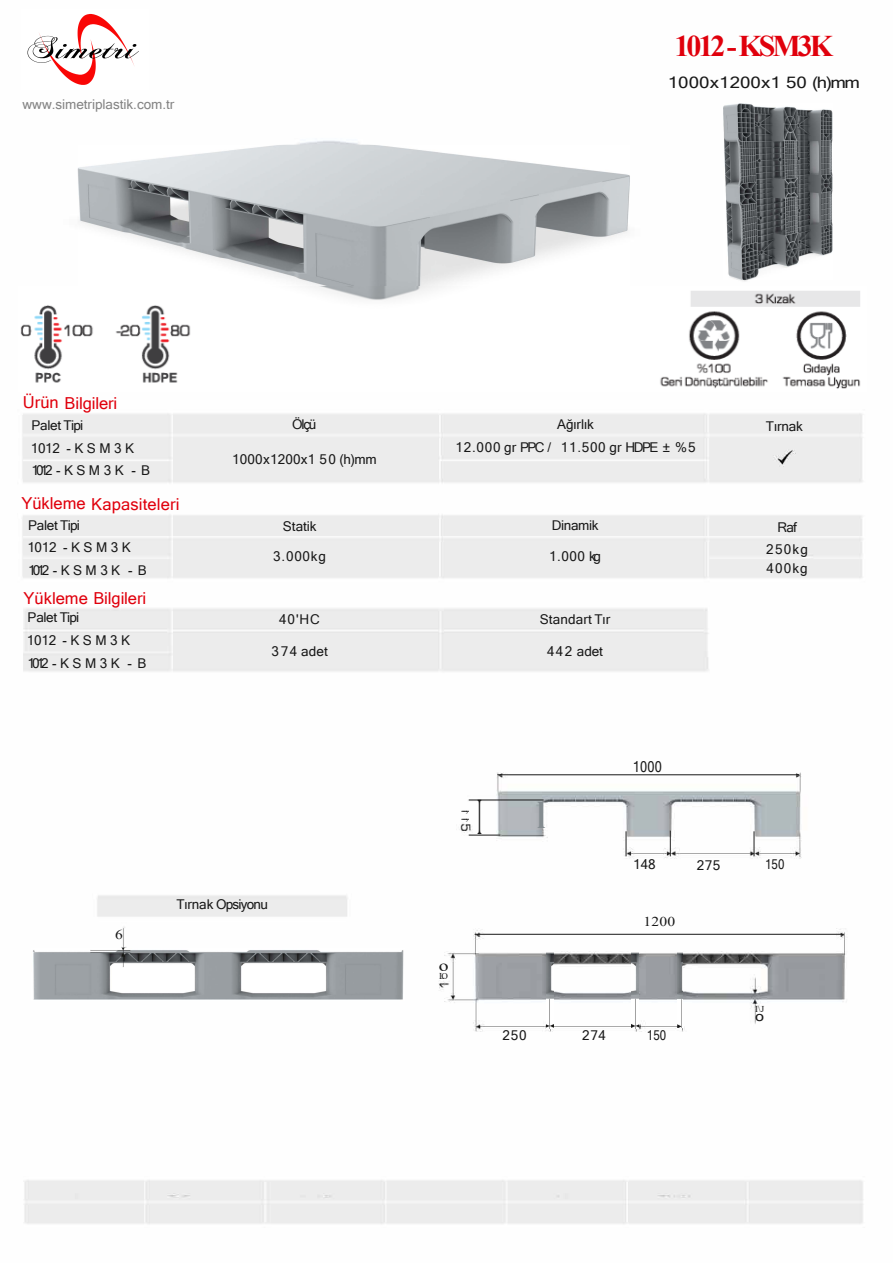
<style>
.page{position:relative;width:893px;height:1263px;background:#fff}
.page>*{position:absolute;margin:0;border:0;box-sizing:border-box;transform-origin:0 0}
.t1{font:51px "Times New Roman";color:#181818;scale:.25 1}
.t2{font:700 39px "Times New Roman";color:#848c90;scale:.76 1}
.t3{font:700 30px "Times New Roman";letter-spacing:-.1em;color:#e0000c}
.t4{font:16.5px "Microsoft Sans Serif";color:#e0000c}
.t5{font:16.5px "Times New Roman";color:#181818;scale:1.19 1}
.t6{font:15.75px "Microsoft Sans Serif";letter-spacing:.01em;color:#181818;scale:1.18 1}
.t7{font:15px "Microsoft Sans Serif";color:#181818;scale:.85 1}
.t8{font:13.5px/22.6px "Microsoft Sans Serif";letter-spacing:-.005em;color:#181818}
.t9{font:13.5px/22.6px "Microsoft Sans Serif";letter-spacing:-.025em;color:#181818}
.t10{font:13.5px "Microsoft Sans Serif";letter-spacing:.015em;color:#181818}
.t11{font:13.5px "Microsoft Sans Serif";letter-spacing:-.005em;color:#848484}
.t12{font:13.5px "Microsoft Sans Serif";letter-spacing:-.055em;color:#181818}
.t13{font:13.5px/21.9px "Microsoft Sans Serif";letter-spacing:.09em;color:#181818;text-align:center}
.t14{font:13.5px "Microsoft Sans Serif";letter-spacing:-.005em;color:#181818;scale:.85 1}
.t15{font:13.5px "Times New Roman";color:#181818;scale:1.15 1}
.t16{font:13.5px "Microsoft Sans Serif";letter-spacing:-.005em;color:#181818;scale:1.19 1}
.t17{font:12px "Times New Roman";color:#181818}
.t18{font:9px "Times New Roman";color:#181818}
</style>
<div class="page">
<img style="left:22px;top:112px;width:841px;height:1112px">
<img style="left:22px;top:145px;width:608px;height:142px">
<img style="left:723px;top:103px;width:109px;height:177px">
<img style="left:31px;top:949px;width:374px;height:51px">
<img style="left:546px;top:950px;width:8px;height:79px">
<img style="left:631px;top:950px;width:8px;height:79px">
<img style="left:677px;top:950px;width:6px;height:77px">
<hr style="left:475px;top:934px;width:369px;height:1px;background:#181818">
<hr style="left:497px;top:774px;width:302px;height:1px;background:#181818">
<hr style="left:469px;top:800px;width:75px;height:1px;background:#181818">
<hr style="left:469px;top:835px;width:31px;height:1px;background:#181818">
<svg style="left:626px;top:831px;width:1px;height:25px"></svg>
<svg style="left:670px;top:831px;width:1px;height:25px"></svg>
<svg style="left:754px;top:831px;width:1px;height:25px"></svg>
<img style="left:27px;top:13px;width:112px;height:72px">
<img style="left:20px;top:287px;width:843px;height:104px">
<p class="t11" style="left:23px;top:96px;width:153px">www.simetriplastik.com.tr</p>
<h3 class="t3" style="left:674px;top:24px;width:160px">1012 -KSM3K</h3>
<p class="t6" style="left:668px;top:73px;width:164px">1000x1200x1 50 (h)mm</p>
<p class="t4" style="left:23px;top:392px;width:96px">Ürün Bilgileri</p>
<p class="t9" style="left:31px;top:414px;width:121px">Palet Tipi<br>1012 - K S M 3 K<br>1012 - K S M 3 K - B</p>
<p class="t8" style="left:292px;top:413px;width:26px">Ölçü</p>
<p class="t10" style="left:232px;top:450px;width:146px">1000x1200x1 50 (h)mm</p>
<p class="t4" style="left:21px;top:493px;width:160px">Yükleme Kapasiteleri</p>
<p class="t8" style="left:27px;top:513px;width:121px">Palet Tipi<br>1012 -KSM3K<br>1012-KSM3K - B</p>
<p class="t9" style="left:27px;top:606px;width:121px">Palet Tipi<br>1012 - K S M 3 K<br>1012 - K S M 3 K - B</p>
<p class="t4" style="left:24px;top:587px;width:124px">Yükleme Bilgileri</p>
<p class="t8" style="left:283px;top:514px;width:35px">Statik</p>
<p class="t8" style="left:273px;top:544px;width:54px">3.000kg</p>
<p class="t8" style="left:279px;top:608px;width:42px">40'HC</p>
<p class="t8" style="left:272px;top:640px;width:58px">374 adet</p>
<p class="t15" style="left:115px;top:925px;width:8px">6</p>
<p class="t12" style="left:176px;top:895px;width:93px">Tırnak Opsiyonu</p>
<p class="t8" style="left:557px;top:413px;width:38px">Ağırlık</p>
<p class="t8" style="left:766px;top:415px;width:39px">Tırnak</p>
<p class="t10" style="left:456px;top:438px;width:241px">12.000 gr PPC / 11.500 gr HDPE ± % 5</p>
<p class="t9" style="left:552px;top:514px;width:48px">Dinamik</p>
<p class="t8" style="left:549px;top:545px;width:53px">1.000 kg</p>
<p class="t8" style="left:540px;top:607px;width:72px">Standart Tır</p>
<p class="t8" style="left:547px;top:640px;width:57px">442 adet</p>
<p class="t13" style="left:766px;top:516px;width:43px">Raf<br>250kg</p>
<p class="t8" style="left:766px;top:557px;width:43px">400kg</p>
<p class="t17" style="left:461px;top:799px;width:10px">....,.</p>
<p class="t17" style="left:461px;top:807px;width:10px">....,.</p>
<h1 class="t1" style="left:478px;top:781px;width:18px">I</h1>
<h2 class="t2" style="left:537px;top:787px;width:12px">l</h2>
<p class="t5" style="left:439px;top:954px;width:10px">o</p>
<p class="t18" style="left:439px;top:970px;width:11px">LO</p>
<p class="t8" style="left:503px;top:1024px;width:25px">250</p>
<p class="t7" style="left:633px;top:757px;width:36px">1000</p>
<p class="t8" style="left:633px;top:853px;width:24px">148</p>
<p class="t8" style="left:697px;top:853px;width:25px">275</p>
<p class="t15" style="left:644px;top:912px;width:29px">1200</p>
<p class="t8" style="left:582px;top:1024px;width:25px">274</p>
<p class="t14" style="left:647px;top:1027px;width:24px">150</p>
<p class="t14" style="left:765px;top:856px;width:24px">150</p>
<p class="t18" style="left:755px;top:1002px;width:11px">I\J</p>
<p class="t16" style="left:755px;top:1007px;width:9px">o</p>
</div>
